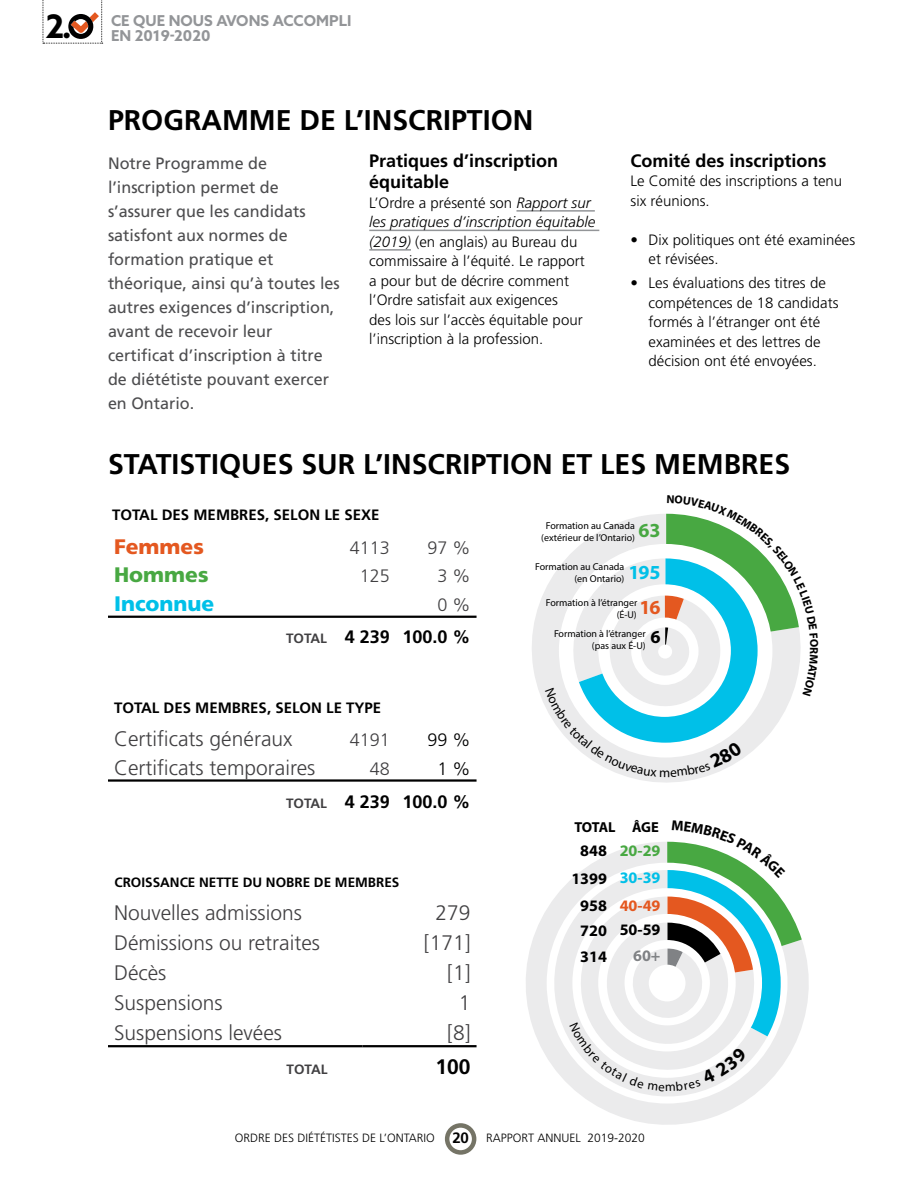
<style>
.page{position:relative;width:918px;height:1188px;background:#fff}
.page>*{position:absolute;margin:0;border:0;box-sizing:border-box;transform-origin:0 0}
.t1{font:700 28.5px "Frutiger";color:#000}
.t2{font:300 21px "Frutiger";color:#414042}
.t3{font:900 21px "Frutiger";color:#00c0e8}
.t4{font:900 21px "Frutiger";color:#e45820}
.t5{font:900 21px "Frutiger";color:#48a842}
.t6{font:700 21px "Frutiger";color:#000}
.t7{font:700 19.95px "Myriad Pro";color:#00c0e8}
.t8{font:700 19.95px "Myriad Pro";color:#48a842}
.t9{font:700 19.95px "Myriad Pro";color:#e45820}
.t10{font:700 18.3px "Myriad Pro";color:#000}
.t11{font:700 18px/21.6px "Frutiger";color:#000;text-align:right}
.t12{font:300 18px "Frutiger";color:#414042}
.t13{font:300 18px "Frutiger";color:#000}
.t14{font:16.5px/24px "Frutiger";color:#4d4d4f}
.t15{font:700 16.05px/27.6px "Myriad Pro";color:#000;text-align:center}
.t16{font:700 16.05px "Myriad Pro";color:#48a842}
.t17{font:700 16.05px "Myriad Pro";color:#00c0e8}
.t18{font:700 16.05px "Myriad Pro";color:#e45820}
.t19{font:700 16.05px "Myriad Pro";color:#808285}
.t20{font:300 15px/19.5px "Frutiger";color:#000}
.t21{font:700 15px "Frutiger";color:#000}
.t22{font:700 15px/15px "Azo Sans";color:#939598}
.t23{font:700 14.4px "Myriad Pro";letter-spacing:-.025em;color:#000}
.t24{font:700 13.5px "Frutiger";color:#000}
.t25{font:700 13.5px "Frutiger";color:#414042}
.t26{font:300 12px "Frutiger";color:#000}
.t27{font:10.05px/12px "Myriad Pro";color:#000;text-align:right}
.s1{font-size:32.55px;color:#000}
.s2{font-style:italic}
.s3{font-weight:300;color:#414042}
.s4{font-size:13.5px;color:#414042}
.s5{font-weight:300}
</style>
<div class="page">
<div style="left:445px;top:1123px;width:31px;height:32px;border:4px solid #757466;border-radius:50%"></div>
<hr style="left:516px;top:210px;width:79px;height:2px;background:#939598">
<hr style="left:369px;top:230px;width:230px;height:1px;background:#939598">
<hr style="left:369px;top:249px;width:42px;height:2px;background:#939598">
<svg style="left:108px;top:615px;width:369px;height:1px"></svg>
<hr style="left:108px;top:616px;width:225px;height:2px;background:#000">
<hr style="left:333px;top:616px;width:63px;height:2px;background:#000">
<hr style="left:396px;top:616px;width:81px;height:2px;background:#000">
<hr style="left:108px;top:779px;width:225px;height:3px;background:#000">
<hr style="left:333px;top:779px;width:63px;height:3px;background:#000">
<hr style="left:396px;top:779px;width:81px;height:3px;background:#000">
<hr style="left:108px;top:1045px;width:255px;height:2px;background:#000">
<hr style="left:363px;top:1045px;width:114px;height:2px;background:#000">
<svg style="left:532px;top:591px;width:170px;height:192px"></svg>
<svg style="left:526px;top:927px;width:283px;height:198px"></svg>
<svg style="left:538px;top:881px;width:229px;height:232px;fill:#ebebec"></svg>
<svg style="left:43px;top:0;width:60px;height:44px"></svg>
<svg style="left:545px;top:513px;width:256px;height:264px"></svg>
<svg style="left:570px;top:841px;width:232px;height:250px"></svg>
<p class="t22" style="left:111px;top:13px;width:242px;text-indent:-65px"><span class="s1">2.</span> CE QUE NOUS AVONS ACCOMPLI<br>EN 2019-2020</p>
<h1 class="t1" style="left:108px;top:104px;width:427px">PROGRAMME DE L’INSCRIPTION</h1>
<p class="t14" style="left:108px;top:151px;width:233px">Notre Programme de l’inscription permet de s’assurer que les candidats satisfont aux normes de formation pratique et théorique, ainsi qu’à toutes les autres exigences d’inscription, avant de recevoir leur certificat d’inscription à titre de diététiste pouvant exercer en Ontario.</p>
<p class="t11" style="left:369px;top:150px;width:191px;text-align:left">Pratiques d’inscription équitable</p>
<p class="t20" style="left:369px;top:193px;width:227px">L’Ordre a présenté son <span class="s2">Rapport sur les pratiques d’inscription équitable (2019)</span> (en anglais) au Bureau du commissaire à l’équité. Le rapport a pour but de décrire comment l’Ordre satisfait aux exigences<br>des lois sur l’accès équitable pour l’inscription à la profession.</p>
<p class="t11" style="left:631px;top:150px;width:198px">Comité des inscriptions</p>
<p class="t20" style="left:631px;top:171px;width:213px">Le Comité des inscriptions a tenu six réunions.</p>
<p class="t20" style="left:649px;top:230px;width:208px;text-indent:-18px">• Dix politiques ont été examinées et révisées.</p>
<p class="t20" style="left:649px;top:273px;width:192px;text-indent:-18px">• Les évaluations des titres de compétences de 18 candidats formés à l’étranger ont été examinées et des lettres de décision ont été envoyées.</p>
<h1 class="t1" style="left:108px;top:447px;width:684px">STATISTIQUES SUR L’INSCRIPTION ET LES MEMBRES</h1>
<p class="t21" style="left:112px;top:506px;width:269px">TOTAL DES MEMBRES, SELON LE SEXE</p>
<h2 class="t4" style="left:114px;top:534px;width:91px">Femmes</h2>
<p class="t12" style="left:350px;top:537px;width:42px">4113</p>
<p class="t12" style="left:428px;top:537px;width:45px">97 %</p>
<h2 class="t5" style="left:114px;top:562px;width:96px">Hommes</h2>
<p class="t12" style="left:360px;top:566px;width:32px">125</p>
<p class="t12" style="left:438px;top:566px;width:35px">3 %</p>
<h2 class="t3" style="left:114px;top:591px;width:102px">Inconnue</h2>
<p class="t11" style="left:286px;top:588px;width:186px;line-height:31.8px"><span class="s3">0 %<br></span><span class="s4">TOTAL</span> 4 239 100.0 %</p>
<p class="t27" style="left:541px;top:519px;width:95px;text-align:center">Formation au Canada (extérieur de l’Ontario)</p>
<p class="t27" style="left:535px;top:560px;width:91px">Formation au Canada (en Ontario)</p>
<p class="t27" style="left:546px;top:596px;width:93px">Formation à l’étranger (É-U)</p>
<p class="t27" style="left:554px;top:627px;width:93px">Formation à l’étranger (pas aux É-U)</p>
<h3 class="t8" style="left:638px;top:517px;width:24px">63</h3>
<h3 class="t7" style="left:628px;top:559px;width:34px">195</h3>
<h3 class="t9" style="left:640px;top:595px;width:22px">16</h3>
<p class="t10" style="left:650px;top:625px;width:12px">6</p>
<p class="t21" style="left:114px;top:699px;width:269px">TOTAL DES MEMBRES, SELON LE TYPE</p>
<h2 class="t2" style="left:114px;top:727px;width:180px">Certificats généraux</h2>
<p class="t12" style="left:350px;top:730px;width:42px">4191</p>
<p class="t13" style="left:428px;top:730px;width:45px">99 %</p>
<h2 class="t2" style="left:114px;top:755px;width:203px">Certificats temporaires</h2>
<p class="t12" style="left:370px;top:758px;width:22px">48</p>
<p class="t11" style="left:286px;top:752px;width:186px;line-height:33.2px"><span class="s5">1 %<br></span><span class="s4">TOTAL</span> 4 239 100.0 %</p>
<p class="t24" style="left:114px;top:875px;width:287px">CROISSANCE NETTE DU NOBRE DE MEMBRES</p>
<h2 class="t2" style="left:114px;top:901px;width:189px">Nouvelles admissions</h2>
<h2 class="t2" style="left:436px;top:901px;width:37px">279</h2>
<h2 class="t2" style="left:114px;top:931px;width:208px">Démissions ou retraites</h2>
<h2 class="t2" style="left:424px;top:931px;width:48px">[171]</h2>
<h2 class="t2" style="left:114px;top:961px;width:54px">Décès</h2>
<h2 class="t2" style="left:447px;top:961px;width:25px">[1]</h2>
<h2 class="t2" style="left:114px;top:991px;width:110px">Suspensions</h2>
<h2 class="t2" style="left:459px;top:991px;width:13px">1</h2>
<h2 class="t2" style="left:114px;top:1021px;width:170px">Suspensions levées</h2>
<h2 class="t2" style="left:447px;top:1021px;width:25px">[8]</h2>
<p class="t25" style="left:287px;top:1061px;width:42px">TOTAL</p>
<h2 class="t6" style="left:436px;top:1054px;width:37px">100</h2>
<p class="t23" style="left:574px;top:818px;width:86px">TOTAL ÂGE</p>
<p class="t15" style="left:571px;top:836px;width:37px">848<br>1399<br>958</p>
<p class="t15" style="left:580px;top:917px;width:28px;line-height:26.1px;text-align:left">720<br>314</p>
<p class="t16" style="left:620px;top:840px;width:42px">20-29</p>
<p class="t17" style="left:620px;top:867px;width:42px">30-39</p>
<p class="t18" style="left:620px;top:895px;width:42px">40-49</p>
<p class="t15" style="left:620px;top:916px;width:42px">50-59</p>
<p class="t19" style="left:633px;top:945px;width:29px">60+</p>
<p class="t26" style="left:235px;top:1131px;width:202px">ORDRE DES DIÉTÉTISTES DE L’ONTARIO</p>
<p class="t26" style="left:486px;top:1131px;width:160px">RAPPORT ANNUEL 2019-2020</p>
<p class="t21" style="left:452px;top:1129px;width:18px">20</p>
</div>
